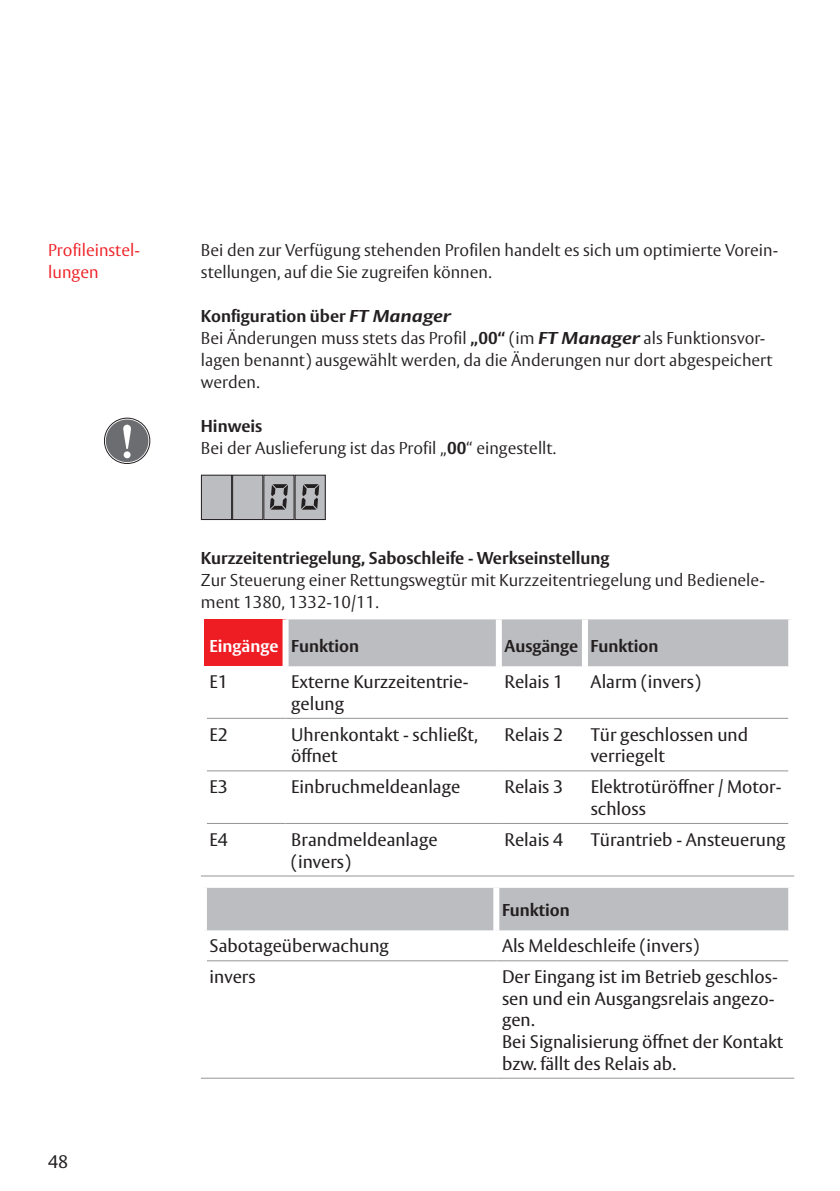
<style>
.page{position:relative;width:840px;height:1191px;background:#fff}
.page>*{position:absolute;margin:0;border:0;box-sizing:border-box;transform-origin:0 0}
.t1{font:18px/21.6px "ASSA Vesta";color:#231f20}
.t2{font:300 17px/22px "ASSA Vesta";color:#231f20}
.t3{font:700 17px "ASSA Vesta";color:#231f20}
.t4{font:300 17px/22px "ASSA Vesta";color:#ee1d23}
.t5{font:700 17px "ASSA Vesta";color:#fff}
.s1{font-weight:700}
.s2{font-weight:700;font-style:italic}
.s3{color:#231f20}
</style>
<div class="page">
<div style="left:201px;top:475px;width:30px;height:44px;background:#bcbdc0"></div>
<div style="left:201px;top:474px;width:31px;height:46px;border:1px solid #231f20"></div>
<div style="left:232px;top:475px;width:31px;height:44px;background:#bcbdc0"></div>
<div style="left:232px;top:474px;width:31px;height:46px;border:1px solid #231f20"></div>
<div style="left:264px;top:475px;width:30px;height:44px;background:#bcbdc0"></div>
<svg style="left:270px;top:484px;width:18px;height:25px"></svg>
<div style="left:263px;top:474px;width:31px;height:46px;border:1px solid #231f20"></div>
<div style="left:295px;top:475px;width:30px;height:44px;background:#bcbdc0"></div>
<svg style="left:301px;top:484px;width:18px;height:25px"></svg>
<div style="left:294px;top:474px;width:31px;height:46px;border:1px solid #231f20"></div>
<div style="left:204px;top:619px;width:81px;height:47px;background:#ee1d23"></div>
<div style="left:288px;top:619px;width:499px;height:47px;background:#bcbdc0"></div>
<div style="left:495px;top:619px;width:6px;height:47px;background:#fff"></div>
<div style="left:581px;top:619px;width:6px;height:47px;background:#fff"></div>
<svg style="left:787px;top:619px;width:4px;height:47px"></svg>
<hr style="left:207px;top:718px;width:78px;height:1px;background:#939598">
<hr style="left:285px;top:718px;width:213px;height:1px;background:#939598">
<hr style="left:498px;top:718px;width:86px;height:1px;background:#939598">
<hr style="left:584px;top:718px;width:203px;height:1px;background:#939598">
<hr style="left:207px;top:770px;width:78px;height:1px;background:#939598">
<hr style="left:285px;top:770px;width:213px;height:1px;background:#939598">
<hr style="left:498px;top:770px;width:86px;height:1px;background:#939598">
<hr style="left:584px;top:770px;width:203px;height:1px;background:#939598">
<hr style="left:207px;top:823px;width:78px;height:1px;background:#939598">
<hr style="left:285px;top:823px;width:213px;height:1px;background:#939598">
<hr style="left:498px;top:823px;width:86px;height:1px;background:#939598">
<hr style="left:584px;top:823px;width:203px;height:1px;background:#939598">
<hr style="left:201px;top:875px;width:84px;height:1px;background:#939598">
<hr style="left:285px;top:875px;width:213px;height:1px;background:#939598">
<hr style="left:498px;top:875px;width:86px;height:1px;background:#939598">
<hr style="left:584px;top:875px;width:209px;height:1px;background:#939598">
<div style="left:282px;top:619px;width:6px;height:47px;background:#fff"></div>
<div style="left:207px;top:888px;width:580px;height:42px;background:#bcbdc0"></div>
<svg style="left:787px;top:888px;width:2px;height:42px"></svg>
<hr style="left:207px;top:960px;width:289px;height:1px;background:#939598">
<hr style="left:496px;top:960px;width:291px;height:1px;background:#939598">
<hr style="left:201px;top:1077px;width:295px;height:1px;background:#939598">
<hr style="left:496px;top:1077px;width:297px;height:1px;background:#939598">
<div style="left:493px;top:888px;width:6px;height:42px;background:#fff"></div>
<svg style="left:104px;top:418px;width:46px;height:45px"></svg>
<div style="left:104px;top:418px;width:46px;height:46px;border:1px solid #231f20;border-radius:50%"></div>
<div style="left:106px;top:419px;width:42px;height:43px;background:#6c6d70;border-radius:50%"></div>
<svg style="left:123px;top:425px;width:8px;height:33px"></svg>
<p class="t4" style="left:48px;top:240px;width:93px">Profileinstel&shy;lungen</p>
<p class="t1" style="left:48px;top:1151px;width:22px">48</p>
<p class="t2" style="left:201px;top:240px;width:578px">Bei den zur Verfügung stehenden Profilen handelt es sich um optimierte Vorein&shy;stellungen, auf die Sie zugreifen können.</p>
<p class="t2" style="left:201px;top:306px;width:573px"><span class="s1">Konfiguration über</span> <span class="s2">FT Manager<br></span>Bei Änderungen muss stets das Profil <span class="s1">„00“</span> (im <span class="s2">FT Manager</span> als Funktionsvor&shy;lagen benannt) ausgewählt werden, da die Änderungen nur dort abgespeichert werden.</p>
<p class="t2" style="left:201px;top:416px;width:356px"><span class="s1">Hinweis<br></span>Bei der Auslieferung ist das Profil „<span class="s1">00</span>“ eingestellt.</p>
<p class="t3" style="left:201px;top:547px;width:410px">Kurzzeitentriegelung, Saboschleife - Werkseinstellung</p>
<p class="t2" style="left:201px;top:570px;width:565px">Zur Steuerung einer Rettungswegtür mit Kurzzeitentriegelung und Bedienele&shy;ment 1380, 1332-10/11.</p>
<p class="t5" style="left:209px;top:635px;width:151px">Eingänge <span class="s3">Funktion</span></p>
<p class="t3" style="left:504px;top:635px;width:155px">Ausgänge Funktion</p>
<p class="t1" style="left:209px;top:672px;width:20px">E1</p>
<p class="t1" style="left:291px;top:672px;width:179px">Externe Kurzzeitentrie&shy;gelung</p>
<p class="t1" style="left:504px;top:672px;width:60px">Relais 1</p>
<p class="t1" style="left:590px;top:672px;width:112px">Alarm (invers)</p>
<p class="t1" style="left:209px;top:724px;width:20px">E2</p>
<p class="t1" style="left:291px;top:724px;width:188px">Uhrenkontakt - schließt, öffnet</p>
<p class="t1" style="left:504px;top:724px;width:60px">Relais 2</p>
<p class="t1" style="left:590px;top:724px;width:159px">Tür geschlossen und verriegelt</p>
<p class="t1" style="left:209px;top:777px;width:20px">E3</p>
<p class="t1" style="left:291px;top:777px;width:170px">Einbruchmeldeanlage</p>
<p class="t1" style="left:504px;top:777px;width:60px">Relais 3</p>
<p class="t1" style="left:590px;top:777px;width:192px">Elektrotüröffner / Motor&shy;schloss</p>
<p class="t1" style="left:209px;top:829px;width:20px">E4</p>
<p class="t1" style="left:291px;top:829px;width:148px">Brandmeldeanlage (invers)</p>
<p class="t1" style="left:504px;top:829px;width:60px">Relais 4</p>
<p class="t1" style="left:590px;top:829px;width:196px">Türantrieb - Ansteuerung</p>
<p class="t3" style="left:501px;top:899px;width:69px">Funktion</p>
<p class="t1" style="left:209px;top:936px;width:181px">Sabotageüberwachung</p>
<p class="t1" style="left:501px;top:936px;width:199px">Als Meldeschleife (invers)</p>
<p class="t1" style="left:209px;top:967px;width:48px">invers</p>
<p class="t1" style="left:501px;top:967px;width:282px">Der Eingang ist im Betrieb geschlos&shy;sen und ein Ausgangsrelais angezo&shy;gen.<br>Bei Signalisierung öffnet der Kontakt bzw. fällt des Relais ab.</p>
</div>
